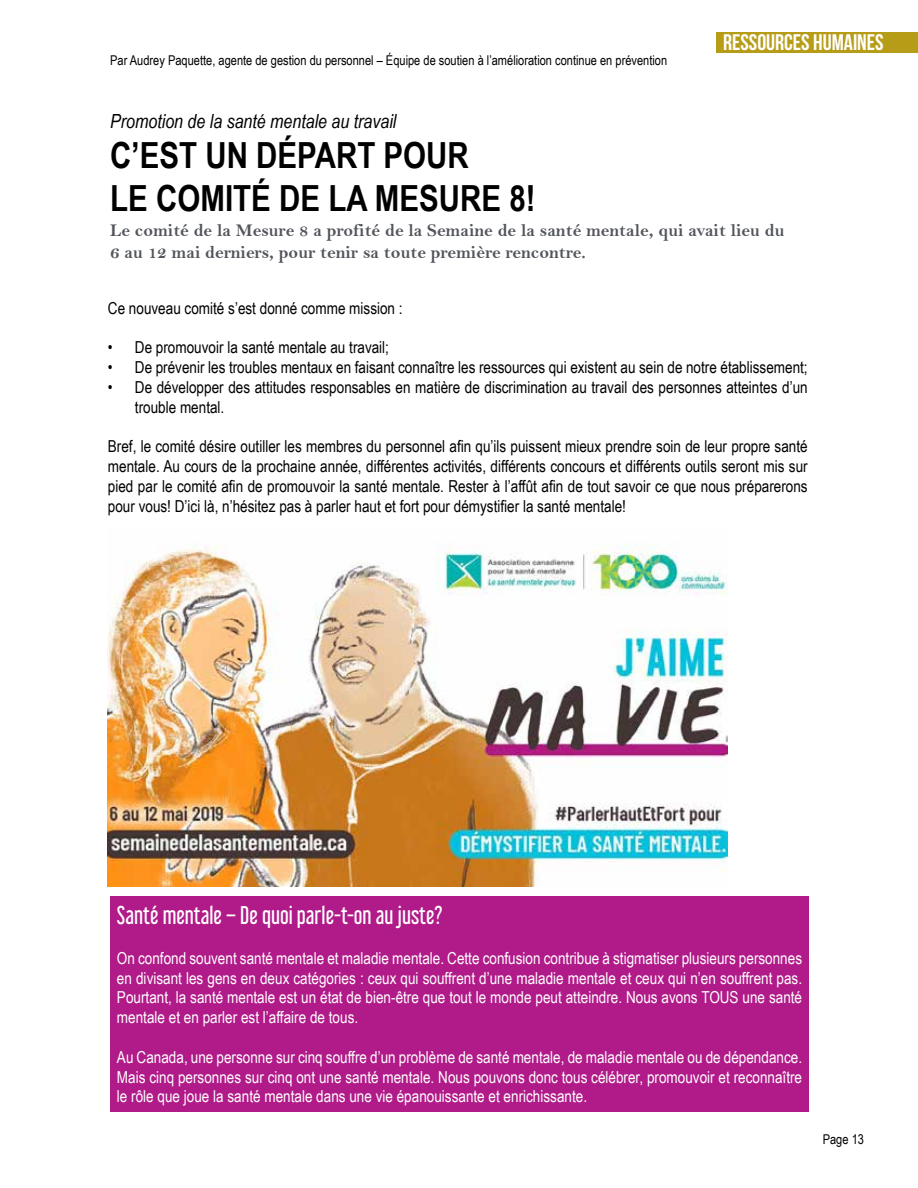
<style>
.page{position:relative;width:918px;height:1188px;background:#fff}
.page>*{position:absolute;margin:0;border:0;box-sizing:border-box;transform-origin:0 0}
.t1{font:700 36px/43.2px "Arial Narrow";color:#000}
.t2{font:22.5px "Libel Suit Rg";color:#fff}
.t3{font:22.5px "Bebas Neue";color:#fff}
.t4{font:italic 19.5px "Arial Narrow";color:#000}
.t5{font:18px/21.6px "Bell MT Bold";color:#52555b}
.t6{font:16.5px/19.8px "Arial Narrow";color:#000}
.t7{font:16.5px/19.8px "Arial Narrow";color:#fff;text-align:justify}
.t8{font:13.5px "Arial Narrow";color:#000}
</style>
<div class="page">
<div style="left:716px;top:33px;width:202px;height:20px;background:#b79c18"></div>
<div style="left:110px;top:896px;width:699px;height:216px;background:#b11b89"></div>
<img style="left:108px;top:543px;width:620px;height:343px">
<p class="t8" style="left:110px;top:50px;width:558px">Par Audrey Paquette, agente de gestion du personnel – Équipe de soutien à l’amélioration continue en prévention</p>
<p class="t4" style="left:110px;top:108px;width:288px">Promotion de la santé mentale au travail</p>
<h1 class="t1" style="left:110px;top:132px;width:427px">C’EST UN DÉPART POUR<br>LE COMITÉ DE LA MESURE 8!</h1>
<h2 class="t3" style="left:723px;top:30px;width:162px">RESSOURCES HUMAINES</h2>
<p class="t5" style="left:110px;top:219px;width:676px">Le comité de la Mesure 8 a profité de la Semaine de la santé mentale, qui avait lieu du<br>6 au 12 mai derniers, pour tenir sa toute première rencontre.</p>
<p class="t6" style="left:108px;top:297px;width:296px">Ce nouveau comité s’est donné comme mission :</p>
<p class="t6" style="left:108px;top:337px;width:283px">• De promouvoir la santé mentale au travail;</p>
<p class="t6" style="left:108px;top:357px;width:701px">• De prévenir les troubles mentaux en faisant connaître les ressources qui existent au sein de notre établissement;</p>
<p class="t6" style="left:135px;top:376px;width:674px;text-indent:-27px">• De développer des attitudes responsables en matière de discrimination au travail des personnes atteintes d’un trouble mental.</p>
<p class="t6" style="left:108px;top:436px;width:701px;text-align:justify">Bref, le comité désire outiller les membres du personnel afin qu’ils puissent mieux prendre soin de leur propre santé mentale. Au cours de la prochaine année, différentes activités, différents concours et différents outils seront mis sur pied par le comité afin de promouvoir la santé mentale. Rester à l’affût afin de tout savoir ce que nous préparerons pour vous! D’ici là, n’hésitez pas à parler haut et fort pour démystifier la santé mentale!</p>
<h2 class="t2" style="left:117px;top:897px;width:327px">Santé mentale – De quoi parle-t-on au juste?</h2>
<p class="t7" style="left:117px;top:947px;width:687px">On confond souvent santé mentale et maladie mentale. Cette confusion contribue à stigmatiser plusieurs personnes en divisant les gens en deux catégories : ceux qui souffrent d’une maladie mentale et ceux qui n’en souffrent pas.<br>Pourtant, la santé mentale est un état de bien-être que tout le monde peut atteindre. Nous avons TOUS une santé mentale et en parler est l’affaire de tous.</p>
<p class="t7" style="left:117px;top:1046px;width:687px">Au Canada, une personne sur cinq souffre d’un problème de santé mentale, de maladie mentale ou de dépendance.<br>Mais cinq personnes sur cinq ont une santé mentale. Nous pouvons donc tous célébrer, promouvoir et reconnaître le rôle que joue la santé mentale dans une vie épanouissante et enrichissante.</p>
<p class="t8" style="left:823px;top:1129px;width:43px">Page 13</p>
</div>
